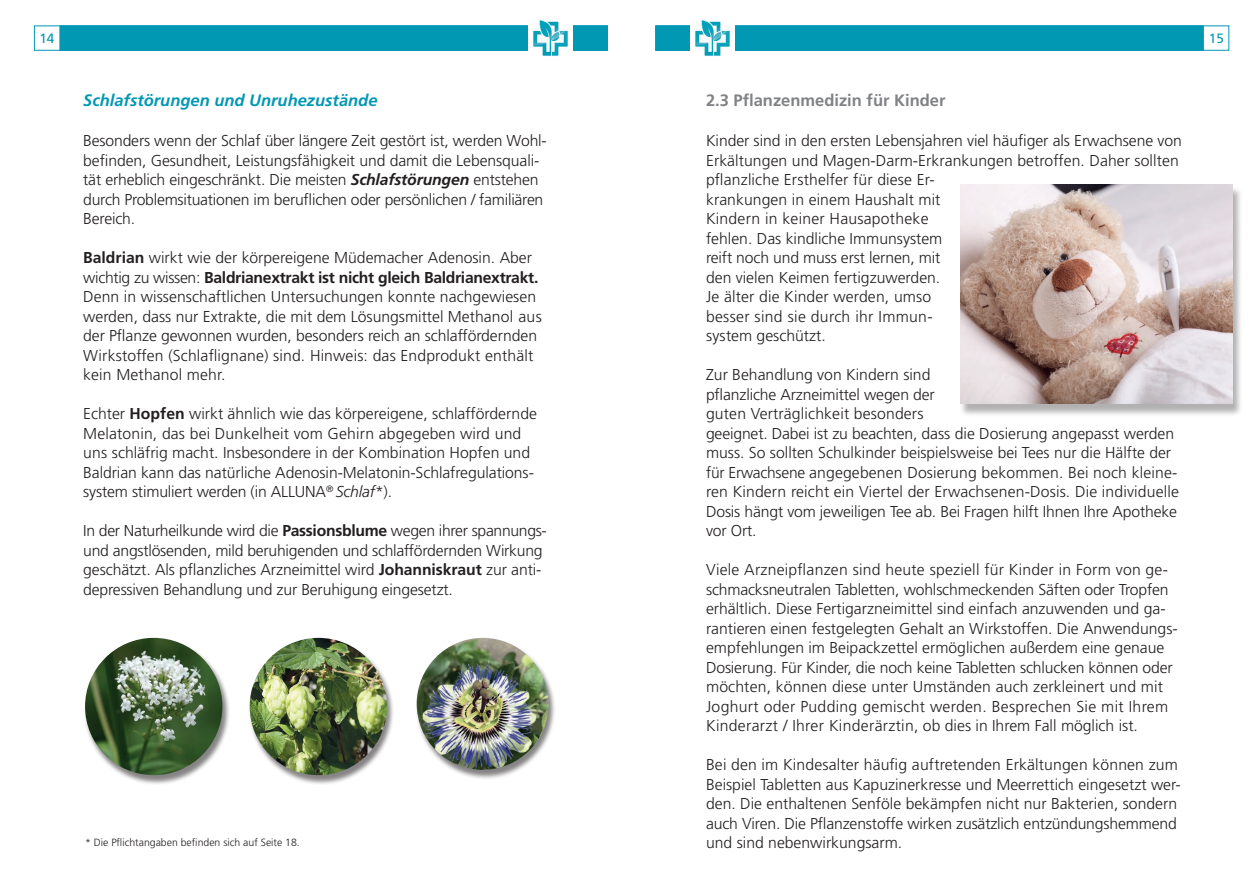
<style>
.page{position:relative;width:1259px;height:893px;background:#fff}
.page>*{position:absolute;margin:0;border:0;box-sizing:border-box;transform-origin:0 0}
.t1{font:italic 700 16.5px "Frutiger";color:#0098b3}
.t2{font:700 16.5px "Frutiger";color:#808285}
.t3{font:300 15.75px/19.5px "Frutiger";color:#231f20}
.t4{font:13.5px "Frutiger";color:#0098b3}
.t5{font:300 10.5px "Frutiger";color:#231f20}
.s1{font-weight:700;font-style:italic}
.s2{font-weight:700}
.s3{font-style:italic}
</style>
<div class="page">
<div style="left:60px;top:26px;width:548px;height:25px;background:#0098b3"></div>
<img style="left:528px;top:19px;width:45px;height:37px">
<div style="left:655px;top:26px;width:548px;height:25px;background:#0098b3"></div>
<img style="left:690px;top:19px;width:45px;height:37px">
<div style="left:84px;top:639px;width:146px;height:146px;background:#231f20;opacity:.55"></div>
<img style="left:85px;top:638px;width:137px;height:137px;border-radius:69px">
<div style="left:248px;top:639px;width:146px;height:146px;background:#231f20;opacity:.55"></div>
<img style="left:250px;top:638px;width:137px;height:137px;border-radius:69px">
<div style="left:415px;top:639px;width:141px;height:141px;background:#231f20;opacity:.55"></div>
<img style="left:417px;top:638px;width:132px;height:132px;border-radius:66px">
<div style="left:959px;top:187px;width:283px;height:230px;background:#231f20;opacity:.35"></div>
<img style="left:960px;top:185px;width:272px;height:219px">
<p class="t4" style="left:39px;top:30px;width:17px">14</p>
<p class="t4" style="left:1208px;top:30px;width:17px">15</p>
<p class="t1" style="left:83px;top:90px;width:296px">Schlafstörungen und Unruhezustände</p>
<p class="t3" style="left:83px;top:131px;width:465px">Besonders wenn der Schlaf über längere Zeit gestört ist, werden Wohl&shy;befinden, Gesundheit, Leistungsfähigkeit und damit die Lebensquali&shy;tät erheblich eingeschränkt. Die meisten <span class="s1">Schlafstörungen</span> entstehen durch Problemsituationen im beruflichen oder persönlichen / familiären Bereich.</p>
<p class="t3" style="left:83px;top:248px;width:460px"><span class="s2">Baldrian</span> wirkt wie der körpereigene Müdemacher Adenosin. Aber wichtig zu wissen: <span class="s2">Baldrianextrakt ist nicht gleich Baldrianextrakt.<br></span>Denn in wissenschaftlichen Untersuchungen konnte nachgewiesen werden, dass nur Extrakte, die mit dem Lösungsmittel Methanol aus der Pflanze gewonnen wurden, besonders reich an schlaffördernden Wirkstoffen (Schlaflignane) sind. Hinweis: das Endprodukt enthält kein Methanol mehr.</p>
<p class="t3" style="left:83px;top:404px;width:455px">Echter <span class="s2">Hopfen</span> wirkt ähnlich wie das körpereigene, schlaffördernde Melatonin, das bei Dunkelheit vom Gehirn abgegeben wird und uns schläfrig macht. Insbesondere in der Kombination Hopfen und Baldrian kann das natürliche Adenosin-Melatonin-Schlafregulations&shy;system stimuliert werden (in ALLUNA<sup>®</sup> <span class="s3">Schlaf</span>*).</p>
<p class="t3" style="left:83px;top:521px;width:465px">In der Naturheilkunde wird die <span class="s2">Passionsblume</span> wegen ihrer spannungs&shy;und angstlösenden, mild beruhigenden und schlaffördernden Wirkung geschätzt. Als pflanzliches Arzneimittel wird <span class="s2">Johanniskraut</span> zur anti&shy;depressiven Behandlung und zur Beruhigung eingesetzt.</p>
<p class="t5" style="left:85px;top:836px;width:216px">* Die Pflichtangaben befinden sich auf Seite 18.</p>
<p class="t2" style="left:706px;top:90px;width:241px">2.3 Pflanzenmedizin für Kinder</p>
<p class="t3" style="left:706px;top:131px;width:477px">Kinder sind in den ersten Lebensjahren viel häufiger als Erwachsene von Erkältungen und Magen-Darm-Erkrankungen betroffen. Daher sollten pflanzliche Ersthelfer für diese Er-<br>krankungen in einem Haushalt mit<br>Kindern in keiner Hausapotheke<br>fehlen. Das kindliche Immunsystem<br>reift noch und muss erst lernen, mit<br>den vielen Keimen fertigzuwerden.<br>Je älter die Kinder werden, umso<br>besser sind sie durch ihr Immun-<br>system geschützt.</p>
<p class="t3" style="left:706px;top:365px;width:474px">Zur Behandlung von Kindern sind<br>pflanzliche Arzneimittel wegen der<br>guten Verträglichkeit besonders<br>geeignet. Dabei ist zu beachten, dass die Dosierung angepasst werden muss. So sollten Schulkinder beispielsweise bei Tees nur die Hälfte der für Erwachsene angegebenen Dosierung bekommen. Bei noch kleine&shy;ren Kindern reicht ein Viertel der Erwachsenen-Dosis. Die individuelle Dosis hängt vom jeweiligen Tee ab. Bei Fragen hilft Ihnen Ihre Apotheke vor Ort.</p>
<p class="t3" style="left:706px;top:560px;width:473px">Viele Arzneipflanzen sind heute speziell für Kinder in Form von ge&shy;schmacksneutralen Tabletten, wohlschmeckenden Säften oder Tropfen erhältlich. Diese Fertigarzneimittel sind einfach anzuwenden und ga&shy;rantieren einen festgelegten Gehalt an Wirkstoffen. Die Anwendungs&shy;empfehlungen im Beipackzettel ermöglichen außerdem eine genaue Dosierung. Für Kinder, die noch keine Tabletten schlucken können oder möchten, können diese unter Umständen auch zerkleinert und mit Joghurt oder Pudding gemischt werden. Besprechen Sie mit Ihrem Kinderarzt / Ihrer Kinderärztin, ob dies in Ihrem Fall möglich ist.</p>
<p class="t3" style="left:706px;top:755px;width:476px">Bei den im Kindesalter häufig auftretenden Erkältungen können zum Beispiel Tabletten aus Kapuzinerkresse und Meerrettich eingesetzt wer&shy;den. Die enthaltenen Senföle bekämpfen nicht nur Bakterien, sondern auch Viren. Die Pflanzenstoffe wirken zusätzlich entzündungshemmend und sind nebenwirkungsarm.</p>
</div>
